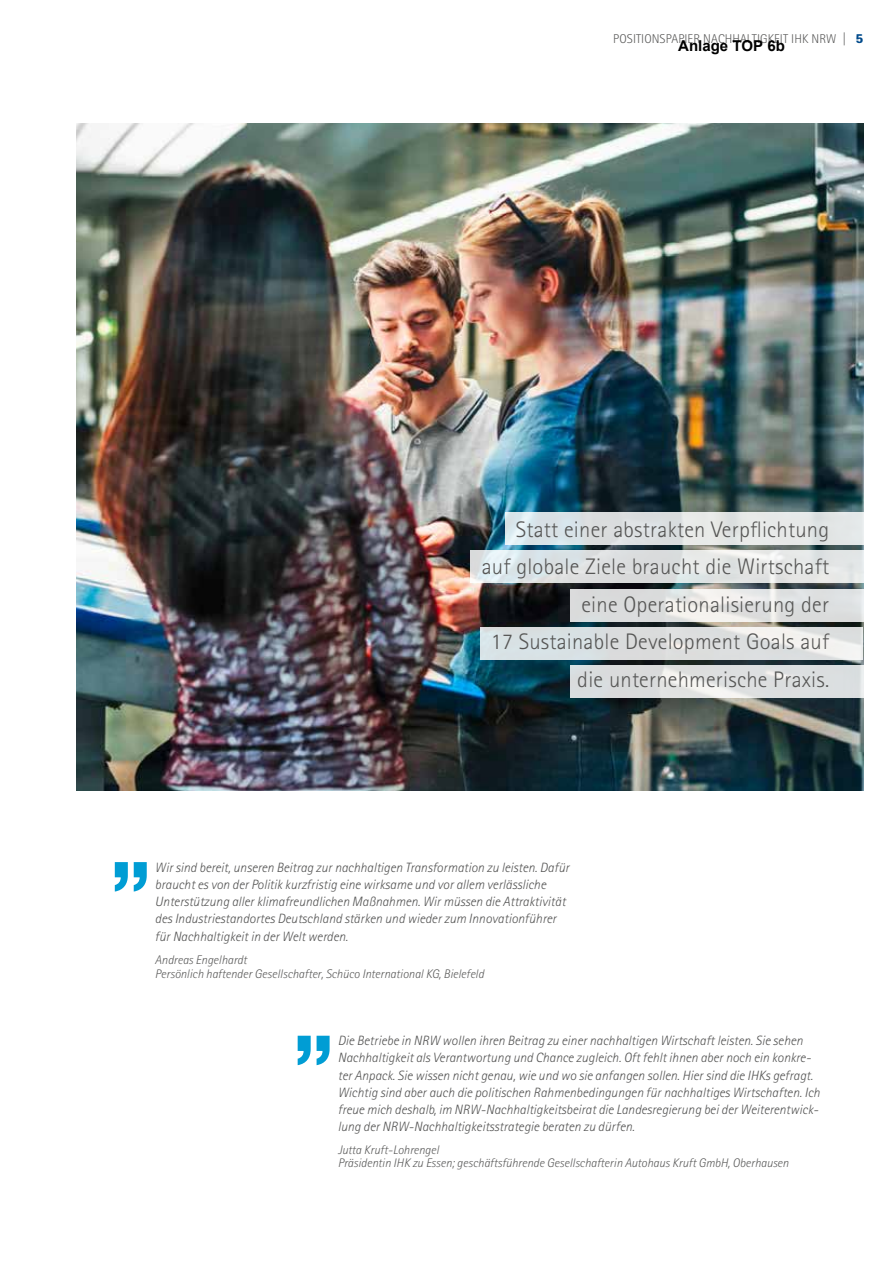
<style>
.page{position:relative;width:893px;height:1263px;background:#fff}
.page>*{position:absolute;margin:0;border:0;box-sizing:border-box;transform-origin:0 0}
.t1{font:300 22.5px/37.5px "Rotis Sans Serif Std";letter-spacing:.01em;color:#565655;text-align:right}
.t2{font:700 15px "Arial";color:#000}
.t3{font:italic 300 13.5px/17.2px "Rotis Sans Serif Std";color:#565655}
.t4{font:300 12.75px "Rotis II Sans Pro";letter-spacing:.005em;color:#565655}
.t5{font:italic 300 12.45px/13.5px "Rotis II Sans Pro";color:#565655}
.s1{font-weight:900;color:#004a8b}
</style>
<div class="page">
<svg style="left:298px;top:1036px;width:32px;height:29px"></svg>
<img style="left:77px;top:123px;width:786px;height:668px">
<svg style="left:470px;top:550px;width:393px;height:33px;background:#e0e4e5"></svg>
<svg style="left:480px;top:627px;width:383px;height:33px;background:#dee1e2"></svg>
<svg style="left:570px;top:589px;width:293px;height:32px;background:#e1e2e1"></svg>
<svg style="left:570px;top:665px;width:293px;height:33px;background:#dee0e0"></svg>
<div style="left:505px;top:512px;width:358px;height:33px;background:#dfe5e7"></div>
<svg style="left:115px;top:862px;width:32px;height:29px"></svg>
<p class="t4" style="left:613px;top:32px;width:251px">POSITIONSPAPIER NACHHALTIGKEIT IHK NRW | <span class="s1">5</span></p>
<p class="t2" style="left:678px;top:35px;width:108px">Anlage TOP 6b</p>
<h1 class="t1" style="left:482px;top:510px;width:349px">Statt einer abstrakten Verpflichtung auf globale Ziele braucht die Wirtschaft eine Operationalisierung der<br>17 Sustainable Development Goals auf die unternehmerische Praxis.</h1>
<p class="t3" style="left:155px;top:858px;width:416px">Wir sind bereit, unseren Beitrag zur nachhaltigen Transformation zu leisten. Dafür braucht es von der Politik kurzfristig eine wirksame und vor allem verlässliche Unterstützung aller klimafreundlichen Maßnahmen. Wir müssen die Attraktivität des Industriestandortes Deutschland stärken und wieder zum Innovationführer für Nachhaltigkeit in der Welt werden.</p>
<p class="t5" style="left:155px;top:953px;width:331px">Andreas Engelhardt<br>Persönlich haftender Gesellschafter, Schüco International KG, Bielefeld</p>
<p class="t3" style="left:338px;top:1032px;width:484px">Die Betriebe in NRW wollen ihren Beitrag zu einer nachhaltigen Wirtschaft leisten. Sie sehen Nachhaltigkeit als Verantwortung und Chance zugleich. Oft fehlt ihnen aber noch ein konkre&shy;ter Anpack. Sie wissen nicht genau, wie und wo sie anfangen sollen. Hier sind die IHKs gefragt.<br>Wichtig sind aber auch die politischen Rahmenbedingungen für nachhaltiges Wirtschaften. Ich freue mich deshalb, im NRW-Nachhaltigkeitsbeirat die Landesregierung bei der Weiterentwick&shy;lung der NRW-Nachhaltigkeitsstrategie beraten zu dürfen.</p>
<p class="t5" style="left:338px;top:1143px;width:452px">Jutta Kruft-Lohrengel<br>Präsidentin IHK zu Essen; geschäftsführende Gesellschafterin Autohaus Kruft GmbH, Oberhausen</p>
</div>
